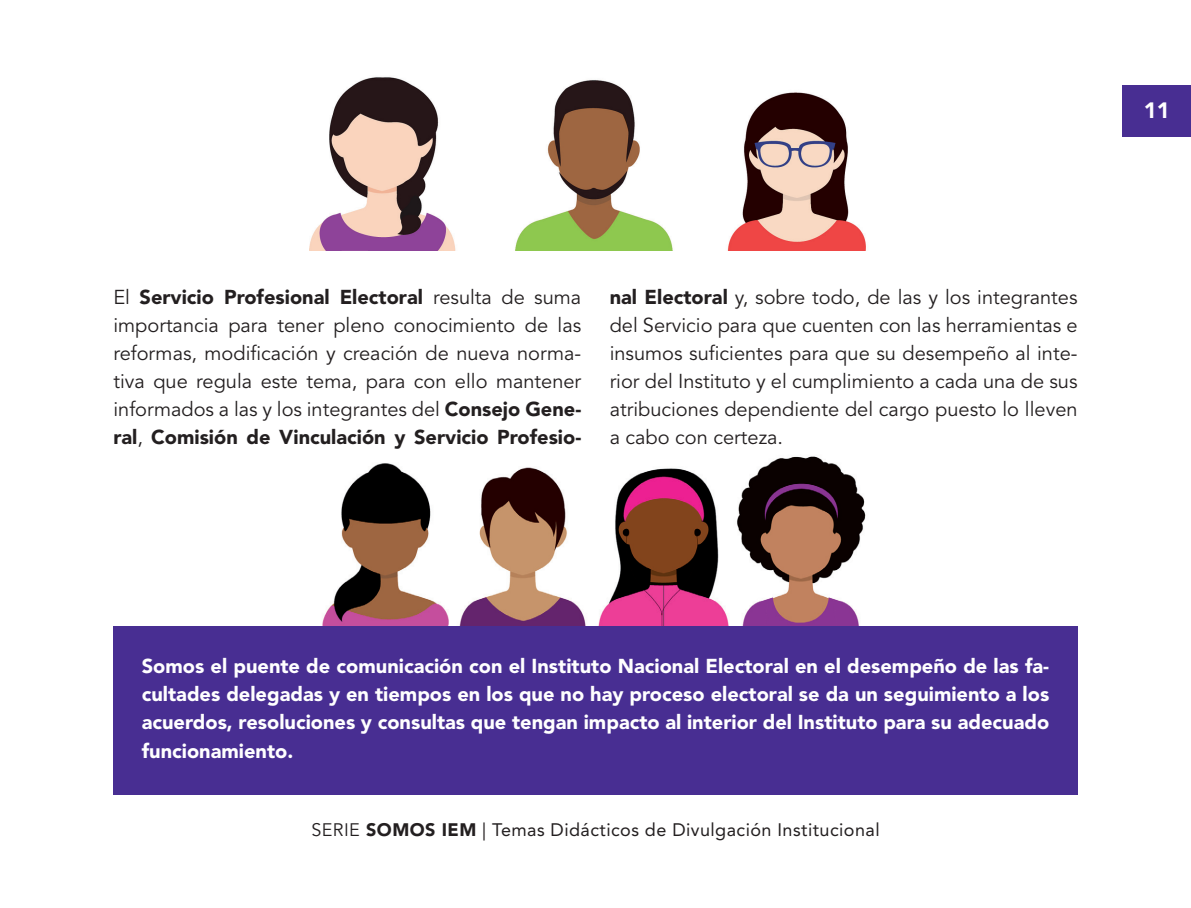
<style>
.page{position:relative;width:1191px;height:908px;background:#fff}
.page>*{position:absolute;margin:0;border:0;box-sizing:border-box;transform-origin:0 0}
.t1{font:900 22px "Avenir LT Std";color:#fff}
.t2{font:20px/28px "Avenir LT Std";color:#231f20;text-align:justify}
.t3{font:900 20px/28px "Avenir LT Std";color:#fff;text-align:justify}
.t4{font:18px "Avenir LT Std";letter-spacing:.025em;color:#231f20}
.s1{font-weight:900}
.s2{font-style:inherit}
</style>
<div class="page">
<div style="left:1123px;top:85px;width:68px;height:51px;background:#482e92"></div>
<img style="left:322px;top:456px;width:544px;height:170px">
<img style="left:309px;top:77px;width:557px;height:173px">
<div style="left:113px;top:626px;width:964px;height:168px;background:#482e92"></div>
<p class="t1" style="left:1144px;top:96px;width:28px">11</p>
<p class="t2" style="left:113px;top:283px;width:469px">El <span class="s1">Servicio Profesional Electoral</span> resulta de suma importancia para tener pleno conocimiento de las reformas, modificación y creación de nueva norma&shy;tiva que regula este tema, para con ello mantener informados a las y los integrantes del <span class="s1">Consejo Gene&shy;ral</span>, <span class="s1">Comisión de Vinculación y Servicio Profesio-</span></p>
<p class="t2" style="left:609px;top:283px;width:469px"><span class="s1">nal Electoral</span> y, sobre todo, de las y los integrantes del Servicio para que cuenten con las herramientas e insumos suficientes para que su desempeño al inte&shy;rior del Instituto y el cumplimiento a cada una de sus atribuciones dependiente del cargo puesto lo lleven a cabo con certeza.</p>
<p class="t3" style="left:142px;top:652px;width:909px">Somos el puente de comunicación con el Instituto Nacional Electoral en el desempeño de las fa&shy;cultades delegadas y en tiempos en los que no hay proceso electoral se da un seguimiento a los acuerdos, resoluciones y consultas que tengan impacto al interior del Instituto para su adecuado funcionamiento.</p>
<p class="t4" style="left:311px;top:819px;width:570px"><span class="s2">SERIE</span> <span class="s1">SOMOS IEM</span> | Temas Didácticos de Divulgación Institucional</p>
</div>
